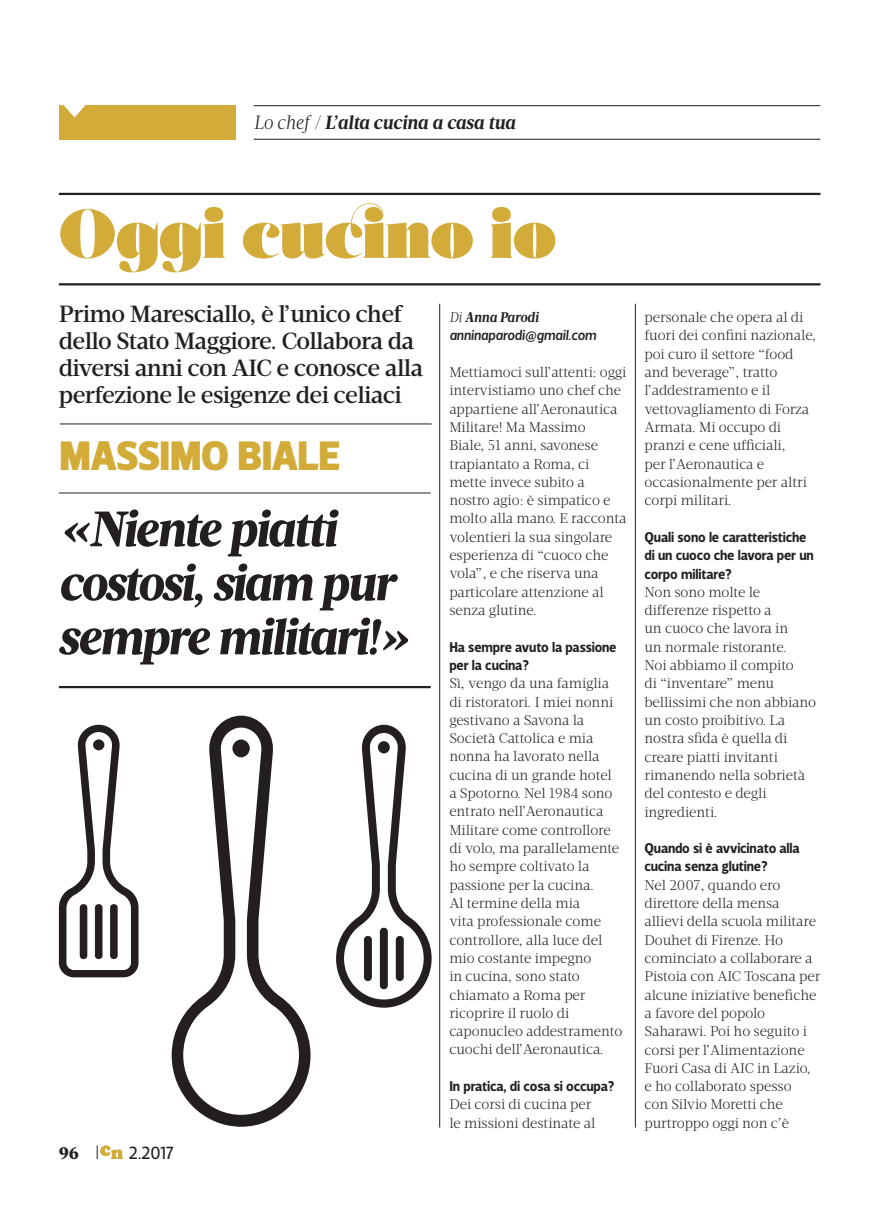
<style>
.page{position:relative;width:879px;height:1219px;background:#fff}
.page>*{position:absolute;margin:0;border:0;box-sizing:border-box;transform-origin:0 0}
.t1{font:69px "Acta Poster";letter-spacing:-.01em;color:#d3ab39}
.t2{font:italic 900 51px/54px "Velino Text";letter-spacing:-.04em;color:#231f20}
.t3{font:900 42px "Velino Sans";letter-spacing:-.025em;color:#d3ab39}
.t4{font:500 24px/27px "Velino Text";letter-spacing:-.03em;color:#231f20}
.t5{font:italic 700 19.5px "Velino Text";letter-spacing:-.01em;color:#231f20}
.t6{font:18px "Velino Sans";color:#231f20}
.t7{font:800 18px "Acta";color:#231f20}
.t8{font:300 14.4px/18.3px "Velino Text";letter-spacing:-.005em;color:#231f20}
.t9{font:italic 500 14.4px/18.3px "Velino Sans";letter-spacing:-.01em;color:#231f20}
.s1{font-weight:300}
.s2{font-family:"Velino Text";font-weight:300}
.s3{font-family:"Velino Text";font-weight:700}
.s4{font-family:"Velino Sans";font-weight:700}
</style>
<div class="page">
<hr style="left:253px;top:105px;width:567px;height:1px;background:#231f20">
<hr style="left:253px;top:139px;width:567px;height:1px;background:#231f20">
<div style="left:59px;top:105px;width:176px;height:34px;background:#d3ab39"></div>
<svg style="left:63px;top:105px;width:23px;height:12px"></svg>
<svg style="left:97px;top:1145px;width:26px;height:14px"></svg>
<hr style="left:59px;top:283px;width:761px;height:2px;background:#231f20">
<hr style="left:59px;top:193px;width:761px;height:2px;background:#231f20">
<hr style="left:59px;top:686px;width:371px;height:2px;background:#231f20">
<hr style="left:60px;top:424px;width:371px;height:1px;background:#231f20">
<hr style="left:59px;top:493px;width:371px;height:1px;background:#231f20">
<hr style="left:439px;top:304px;width:1px;height:823px;background:#231f20">
<hr style="left:635px;top:304px;width:1px;height:823px;background:#231f20">
<svg style="left:59px;top:724px;width:79px;height:253px"></svg>
<svg style="left:172px;top:715px;width:138px;height:411px"></svg>
<svg style="left:336px;top:724px;width:95px;height:283px"></svg>
<p class="t5" style="left:254px;top:110px;width:263px"><span class="s1">Lo chef /</span> L’alta cucina a casa tua</p>
<p class="t1" style="left:59px;top:191px;width:499px">Oggi cucino io</p>
<p class="t4" style="left:59px;top:300px;width:366px">Primo Maresciallo, è l’unico chef dello Stato Maggiore. Collabora da diversi anni con AIC e conosce alla perfezione le esigenze dei celiaci</p>
<p class="t3" style="left:59px;top:429px;width:283px">MASSIMO BIALE</p>
<p class="t2" style="left:58px;top:503px;width:354px">«Niente piatti costosi, siam pur sempre militari!»</p>
<p class="t7" style="left:59px;top:1141px;width:22px">96</p>
<p class="t6" style="left:129px;top:1142px;width:47px">2.2017</p>
<p class="t9" style="left:449px;top:308px;width:148px"><span class="s2">Di</span> <span class="s3">Anna Parodi </span>anninaparodi@gmail.com</p>
<p class="t8" style="left:449px;top:363px;width:178px">Mettiamoci sull’attenti: oggi intervistiamo uno chef che appartiene all’Aeronautica<br>Militare! Ma Massimo<br>Biale, 51 anni, savonese trapiantato a Roma, ci mette invece subito a nostro agio: è simpatico e molto alla mano. E racconta volentieri la sua singolare esperienza di “cuoco che vola”, e che riserva una particolare attenzione al senza glutine.</p>
<p class="t8" style="left:449px;top:637px;width:174px"><span class="s4">Ha sempre avuto la passione per la cucina?<br></span>Sì, vengo da una famiglia di ristoratori. I miei nonni gestivano a Savona la<br>Società Cattolica e mia nonna ha lavorato nella cucina di un grande hotel a Spotorno. Nel 1984 sono entrato nell’Aeronautica<br>Militare come controllore di volo, ma parallelamente ho sempre coltivato la passione per la cucina.<br>Al termine della mia<br>vita professionale come controllore, alla luce del mio costante impegno<br>in cucina, sono stato chiamato a Roma per ricoprire il ruolo di caponucleo addestramento cuochi dell’Aeronautica.</p>
<p class="t8" style="left:449px;top:1077px;width:167px"><span class="s4">In pratica, di cosa si occupa?<br></span>Dei corsi di cucina per<br>le missioni destinate al</p>
<p class="t8" style="left:644px;top:308px;width:173px">personale che opera al di fuori dei confini nazionale, poi curo il settore “food and beverage”, tratto l’addestramento e il vettovagliamento di Forza<br>Armata. Mi occupo di pranzi e cene ufficiali,<br>per l’Aeronautica e occasionalmente per altri corpi militari.</p>
<p class="t8" style="left:644px;top:528px;width:173px"><span class="s4">Quali sono le caratteristiche di un cuoco che lavora per un corpo militare?<br></span>Non sono molte le differenze rispetto a<br>un cuoco che lavora in<br>un normale ristorante.<br>Noi abbiamo il compito<br>di “inventare” menu bellissimi che non abbiano un costo proibitivo. La nostra sfida è quella di creare piatti invitanti rimanendo nella sobrietà del contesto e degli ingredienti.</p>
<p class="t8" style="left:644px;top:839px;width:177px"><span class="s4">Quando si è avvicinato alla cucina senza glutine?<br></span>Nel 2007, quando ero direttore della mensa allievi della scuola militare<br>Douhet di Firenze. Ho cominciato a collaborare a<br>Pistoia con AIC Toscana per alcune iniziative benefiche a favore del popolo<br>Saharawi. Poi ho seguito i corsi per l’Alimentazione<br>Fuori Casa di AIC in Lazio, e ho collaborato spesso<br>con Silvio Moretti che purtroppo oggi non c’è</p>
</div>
